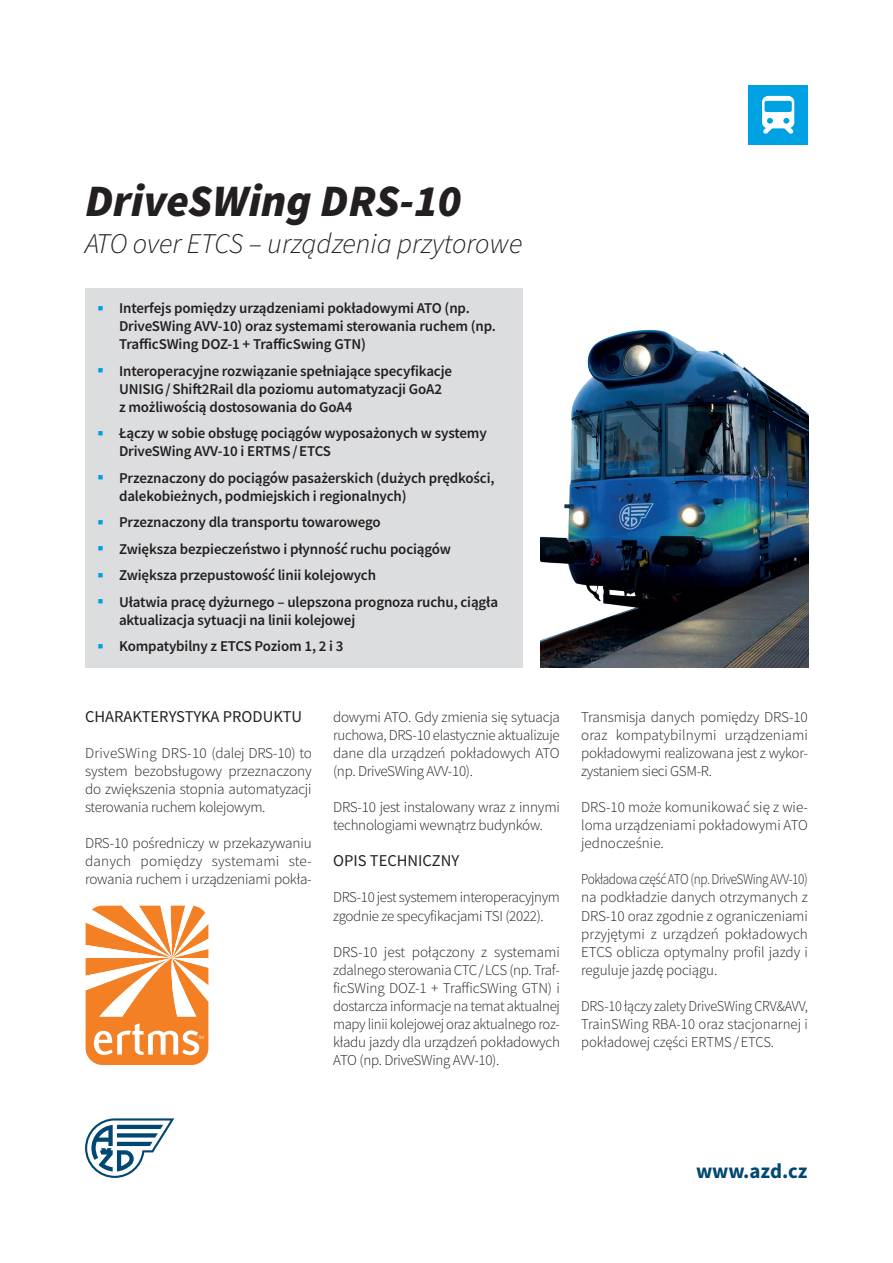
<style>
.page{position:relative;width:893px;height:1263px;background:#fff}
.page>*{position:absolute;margin:0;border:0;box-sizing:border-box;transform-origin:0 0}
.t1{font:italic 900 45px "Source Sans Pro";color:#231f20}
.t2{font:italic 300 28.5px "Source Sans Pro";color:#231f20}
.t3{font:700 21px "Source Sans Pro";color:#004871}
.mezititulek{font:16.5px "Source Sans Pro";color:#231f20}
.text{font:300 15px/18px "Source Sans Pro";letter-spacing:-.02em;color:#231f20;text-align:justify}
.t4{font:600 15px/18px "Source Sans Pro";letter-spacing:-.01em;color:#231f20}
.text-2{font:300 15px/18px "Source Sans Pro";letter-spacing:-.02em;color:#231f20;text-align:justify;scale:.88 1}
.text-3{font:300 15px/18px "Source Sans Pro";letter-spacing:-.02em;color:#231f20;text-align:justify;scale:.95 1}
</style>
<div class="page">
<div style="left:748px;top:85px;width:60px;height:60px;background:#00a1e3"></div>
<svg style="left:762px;top:96px;width:32px;height:38px"></svg>
<div style="left:85px;top:289px;width:438px;height:379px;background:#dcdddf"></div>
<svg style="left:85px;top:1118px;width:89px;height:60px"></svg>
<img style="left:540px;top:329px;width:269px;height:339px">
<svg style="left:86px;top:906px;width:122px;height:159px"></svg>
<p class="t1" style="left:85px;top:170px;width:378px">DriveSWing DRS-10</p>
<p class="t2" style="left:85px;top:226px;width:439px">ATO over ETCS – urządzenia przytorowe</p>
<p class="t4" style="left:119px;top:299px;width:378px">Interfejs pomiędzy urządzeniami pokładowymi ATO (np.<br>DriveSWing AVV-10) oraz systemami sterowania ruchem (np.<br>TrafficSWing DOZ-1 + TrafficSwing GTN)</p>
<p class="t4" style="left:119px;top:361px;width:335px">Interoperacyjne rozwiązanie spełniające specyfikacje<br>UNISIG/Shift2Rail dla poziomu automatyzacji GoA2 z możliwością dostosowania do GoA4</p>
<p class="t4" style="left:119px;top:424px;width:369px">Łączy w sobie obsługę pociągów wyposażonych w systemy<br>DriveSWing AVV-10 i ERTMS/ETCS</p>
<p class="t4" style="left:119px;top:468px;width:377px">Przeznaczony do pociągów pasażerskich (dużych prędkości, dalekobieżnych, podmiejskich i regionalnych)</p>
<p class="t4" style="left:119px;top:513px;width:263px">Przeznaczony dla transportu towarowego</p>
<p class="t4" style="left:119px;top:539px;width:334px">Zwiększa bezpieczeństwo i płynność ruchu pociągów</p>
<p class="t4" style="left:119px;top:566px;width:258px">Zwiększa przepustowość linii kolejowych</p>
<p class="t4" style="left:119px;top:592px;width:381px">Ułatwia pracę dyżurnego – ulepszona prognoza ruchu, ciągła aktualizacja sytuacji na linii kolejowej</p>
<p class="t4" style="left:119px;top:637px;width:226px">Kompatybilny z ETCS Poziom 1, 2 i 3</p>
<p class="mezititulek" style="left:85px;top:706px;width:219px">CHARAKTERYSTYKA PRODUKTU</p>
<p class="text" style="left:85px;top:744px;width:228px">DriveSWing DRS-10 (dalej DRS-10) to system bezobsługowy przeznaczony do zwiększenia stopnia automatyzacji sterowania ruchem kolejowym.</p>
<p class="text" style="left:85px;top:834px;width:228px">DRS-10 pośredniczy w przekazywaniu danych pomiędzy systemami ste&shy;rowania ruchem i urządzeniami pokła-</p>
<p class="text" style="left:333px;top:708px;width:228px">dowymi ATO. Gdy zmienia się sytuacja ruchowa, DRS-10 elastycznie aktualizuje dane dla urządzeń pokładowych ATO (np. DriveSWing AVV-10).</p>
<p class="text" style="left:333px;top:798px;width:228px">DRS-10 jest instalowany wraz z innymi technologiami wewnątrz budynków.</p>
<p class="mezititulek" style="left:333px;top:850px;width:128px">OPIS TECHNICZNY</p>
<p class="text" style="left:333px;top:888px;width:228px">DRS-10 jest systemem interoperacyjnym zgodnie ze specyfikacjami TSI (2022).</p>
<p class="text" style="left:333px;top:943px;width:228px">DRS-10 jest połączony z systemami zdalnego sterowania CTC/LCS (np. Traf&shy;ficSWing DOZ-1 + TrafficSWing GTN) i dostarcza informacje na temat aktualnej mapy linii kolejowej oraz aktualnego roz&shy;kładu jazdy dla urządzeń pokładowych ATO (np. DriveSWing AVV-10).</p>
<p class="text" style="left:581px;top:708px;width:228px">Transmisja danych pomiędzy DRS-10 oraz kompatybilnymi urządzeniami pokładowymi realizowana jest z wykor&shy;zystaniem sieci GSM-R.</p>
<p class="text" style="left:581px;top:798px;width:228px">DRS-10 może komunikować się z wie&shy;loma urządzeniami pokładowymi ATO jednocześnie.</p>
<p class="text-2" style="left:581px;top:870px;width:259px">Pokładowa część ATO (np. DriveSWing AVV-10) na podkładzie danych otrzymanych z DRS-10 oraz zgodnie z ograniczeniami przyjętymi z urządzeń pokładowych ETCS oblicza optymalny profil jazdy i reguluje jazdę pociągu.</p>
<p class="text-3" style="left:581px;top:997px;width:240px">DRS-10 łączy zalety DriveSWing CRV&amp;AVV, TrainSWing RBA-10 oraz stacjonarnej i pokładowej części ERTMS/ETCS.</p>
<p class="t3" style="left:696px;top:1157px;width:113px">www.azd.cz</p>
</div>
